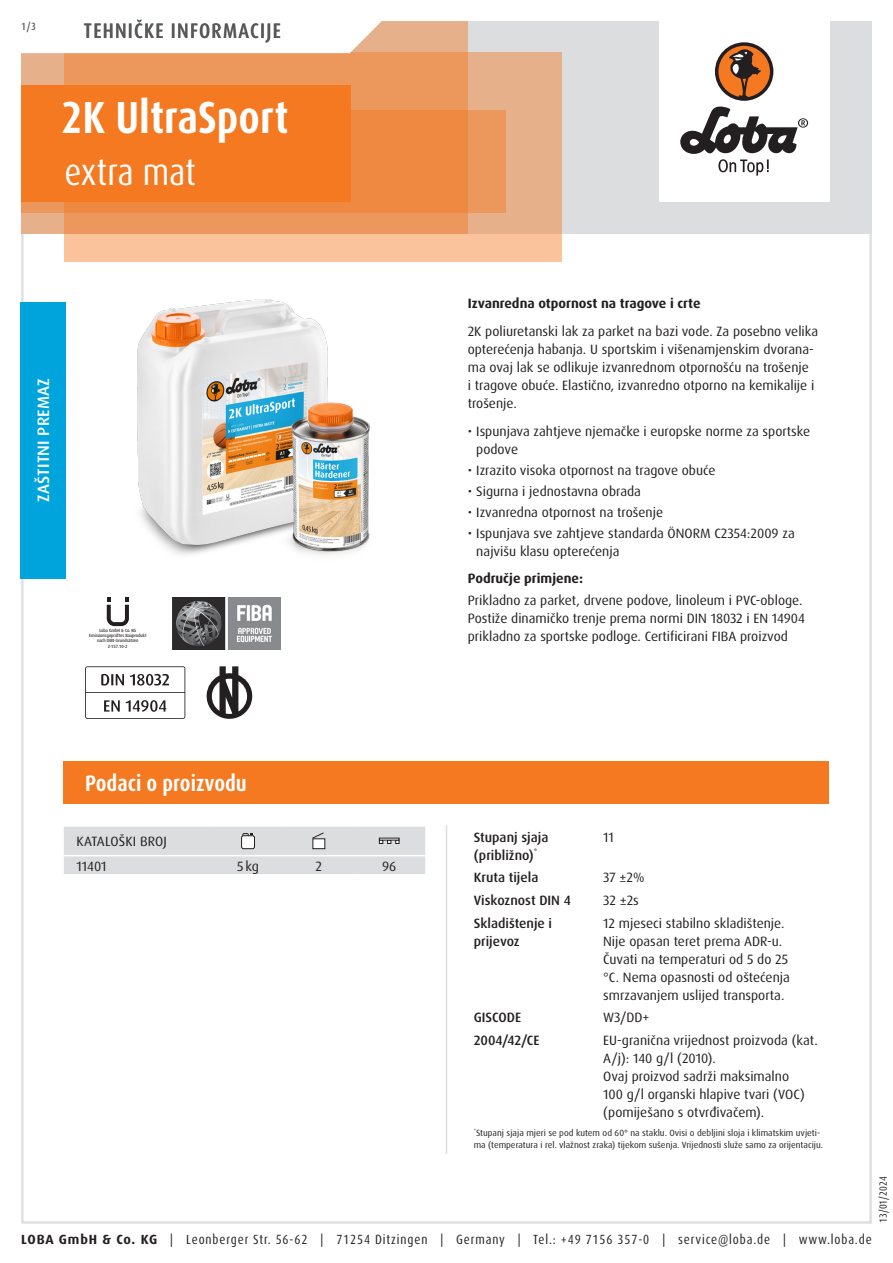
<style>
.page{position:relative;width:893px;height:1263px;background:#fff}
.page>*{position:absolute;margin:0;border:0;box-sizing:border-box;transform-origin:0 0}
.Produktname_weiss{font:700 condensed 45px "Dax Pro";color:#fff}
.Variante_weiss{font:condensed 37.5px "Dax Pro";letter-spacing:-.005em;color:#fff}
.Abschnitt{font:700 condensed 22.5px "Dax Pro";color:#fff}
.TI{font:500 condensed 21px "Dax Pro";letter-spacing:.06em;color:#57585a}
.Produktart_Versiegelung{font:500 16.5px "Dax Pro";letter-spacing:.01em;color:#fff}
.Text{font:13.5px/18px "Dax Pro";color:#231f20}
.Text_ohne_Silbentrennung{font:13.5px/18px "Dax Pro";color:#231f20}
.Text_Medium{font:500 13.5px/18px "Dax Pro";color:#231f20}
.Text_Bold{font:700 13.5px "Dax Pro";color:#231f20}
.Text_Großbuchstaben{font:13.5px "Dax Pro";letter-spacing:.01em;color:#231f20}
.Text_zentriert{font:13.5px "Dax Pro";color:#231f20}
.t1{font:condensed 13.35px "Dax Pro";letter-spacing:.065em;color:#231f20}
.t2{font:condensed 10.5px "Dax Pro";color:#231f20}
.t3{font:500 condensed 10.5px "Dax Pro";color:#57585a}
.Footnote{font:9px/12px "Dax Pro";color:#231f20}
.t4{font:500 expanded 4.5px/5.2px "Dax Pro";color:#231f20;text-align:center;scale:.82 1}
.s1{font-weight:700;font-stretch:normal}
</style>
<div class="page">
<hr style="left:446px;top:825px;width:1px;height:329px;background:#dcdddf">
<svg style="left:64px;top:826px;width:361px;height:48px;background:#dcddde"></svg>
<div style="left:64px;top:761px;width:765px;height:43px;background:#f47921"></div>
<svg style="left:107px;top:597px;width:22px;height:29px"></svg>
<img style="left:173px;top:597px;width:107px;height:53px">
<svg style="left:85px;top:666px;width:100px;height:53px"></svg>
<svg style="left:207px;top:666px;width:45px;height:53px"></svg>
<img style="left:137px;top:299px;width:233px;height:256px">
<div style="left:20px;top:302px;width:46px;height:276px;background:#00a4dc"></div>
<div style="left:21px;top:21px;width:851px;height:213px;background:#dcdddf"></div>
<div style="left:659px;top:0;width:170px;height:202px;background:#fff"></div>
<svg style="left:680px;top:106px;width:128px;height:70px"></svg>
<div style="left:715px;top:42px;width:58px;height:59px;background:#231f20;border-radius:50%"></div>
<svg style="left:718px;top:45px;width:52px;height:52px"></svg>
<div style="left:64px;top:52px;width:497px;height:209px;background:linear-gradient(to right,#fec79f,#efb992)"></div>
<div style="left:21px;top:111px;width:485px;height:102px;background:#ec975b"></div>
<svg style="left:21px;top:21px;width:447px;height:213px;background:#ec9355"></svg>
<svg style="left:21px;top:21px;width:411px;height:34px;background:#faede4"></svg>
<div style="left:21px;top:85px;width:330px;height:117px;background:#f47921"></div>
<p class="t3" style="left:21px;top:19px;width:16px">1/3</p>
<p class="TI" style="left:84px;top:17px;width:198px">TEHNIČKE INFORMACIJE</p>
<p class="Produktname_weiss" style="left:61px;top:89px;width:229px">2K UltraSport</p>
<p class="Variante_weiss" style="left:64px;top:148px;width:133px">extra mat</p>
<p class="Produktart_Versiegelung" style="left:33px;top:502px;width:125px;rotate:-90deg">ZAŠTITNI PREMAZ</p>
<p class="t4" style="left:89px;top:628px;width:71px">Loba GmbH &amp; Co. KG<br>Emissionsgeprüftes Bauprodukt nach DIBt-Grundsätzen<br>Z-157.10-2</p>
<p class="Abschnitt" style="left:85px;top:769px;width:163px">Podaci o proizvodu</p>
<p class="Text_Großbuchstaben" style="left:77px;top:833px;width:92px">KATALOŠKI BROJ</p>
<p class="Text" style="left:77px;top:857px;width:32px">11401</p>
<p class="Text_zentriert" style="left:237px;top:857px;width:23px">5kg</p>
<p class="Text_zentriert" style="left:315px;top:857px;width:8px">2</p>
<p class="Text_zentriert" style="left:382px;top:857px;width:16px">96</p>
<p class="Text_Bold" style="left:468px;top:295px;width:234px">Izvanredna otpornost na tragove i crte</p>
<p class="Text" style="left:468px;top:323px;width:352px">2K poliuretanski lak za parket na bazi vode. Za posebno velika opterećenja habanja. U sportskim i višenamjenskim dvorana&shy;ma ovaj lak se odlikuje izvanrednom otpornošću na trošenje<br>i tragove obuće. Elastično, izvanredno otporno na kemikalije i trošenje.</p>
<p class="Text" style="left:476px;top:422px;width:336px;text-indent:-9px">• Ispunjava zahtjeve njemačke i europske norme za sportske podove</p>
<p class="Text" style="left:468px;top:461px;width:249px">• Izrazito visoka otpornost na tragove obuće</p>
<p class="Text" style="left:468px;top:482px;width:175px">• Sigurna i jednostavna obrada</p>
<p class="Text" style="left:468px;top:503px;width:197px">• Izvanredna otpornost na trošenje</p>
<p class="Text" style="left:476px;top:524px;width:320px;text-indent:-9px">• Ispunjava sve zahtjeve standarda ÖNORM C2354:2009 za najvišu klasu opterećenja</p>
<p class="Text_Bold" style="left:468px;top:570px;width:117px">Područje primjene:</p>
<p class="Text" style="left:468px;top:591px;width:339px">Prikladno za parket, drvene podove, linoleum i PVC-obloge.<br>Postiže dinamičko trenje prema normi DIN 18032 i EN 14904 prikladno za sportske podloge. Certificirani FIBA proizvod</p>
<p class="Text_Medium" style="left:474px;top:828px;width:76px">Stupanj sjaja (približno)<sup>*</sup></p>
<p class="Text_ohne_Silbentrennung" style="left:603px;top:828px;width:12px">11</p>
<p class="Text_Medium" style="left:474px;top:869px;width:66px">Kruta tijela</p>
<p class="Text_ohne_Silbentrennung" style="left:603px;top:869px;width:43px">37 ±2%</p>
<p class="Text_Medium" style="left:474px;top:891px;width:98px">Viskoznost DIN 4</p>
<p class="Text_ohne_Silbentrennung" style="left:603px;top:891px;width:37px">32 ±2s</p>
<p class="Text_Medium" style="left:474px;top:914px;width:80px">Skladištenje i prijevoz</p>
<p class="Text_ohne_Silbentrennung" style="left:603px;top:914px;width:183px">12 mjeseci stabilno skladištenje.</p>
<p class="Text_ohne_Silbentrennung" style="left:603px;top:932px;width:181px">Nije opasan teret prema ADR-u.</p>
<p class="Text_ohne_Silbentrennung" style="left:603px;top:950px;width:188px">Čuvati na temperaturi od 5 do 25 °C. Nema opasnosti od oštećenja smrzavanjem uslijed transporta.</p>
<p class="Text_Medium" style="left:474px;top:1008px;width:49px">GISCODE</p>
<p class="Text_ohne_Silbentrennung" style="left:603px;top:1008px;width:48px">W3/DD+</p>
<p class="Text_Medium" style="left:474px;top:1031px;width:67px">2004/42/CE</p>
<p class="Text_ohne_Silbentrennung" style="left:603px;top:1031px;width:216px">EU-granična vrijednost proizvoda (kat.<br>A/j): 140 g/l (2010).</p>
<p class="Text_ohne_Silbentrennung" style="left:603px;top:1067px;width:203px">Ovaj proizvod sadrži maksimalno<br>100 g/l organski hlapive tvari (VOC) (pomiješano s otvrđivačem).</p>
<p class="Footnote" style="left:474px;top:1127px;width:351px"><sup>*</sup>Stupanj sjaja mjeri se pod kutem od 60° na staklu. Ovisi o debljini sloja i klimatskim uvjeti&shy;ma (temperatura i rel. vlažnost zraka) tijekom sušenja. Vrijednosti služe samo za orijentaciju.</p>
<p class="t2" style="left:876px;top:1222px;width:48px;rotate:-90deg">13/01/2024</p>
<p class="t1" style="left:21px;top:1230px;width:852px"><span class="s1">LOBA GmbH &amp; Co. KG</span> | Leonberger Str. 56-62 | 71254 Ditzingen | Germany | Tel.: +49 7156 357-0 | service@loba.de | www.loba.de</p>
</div>
